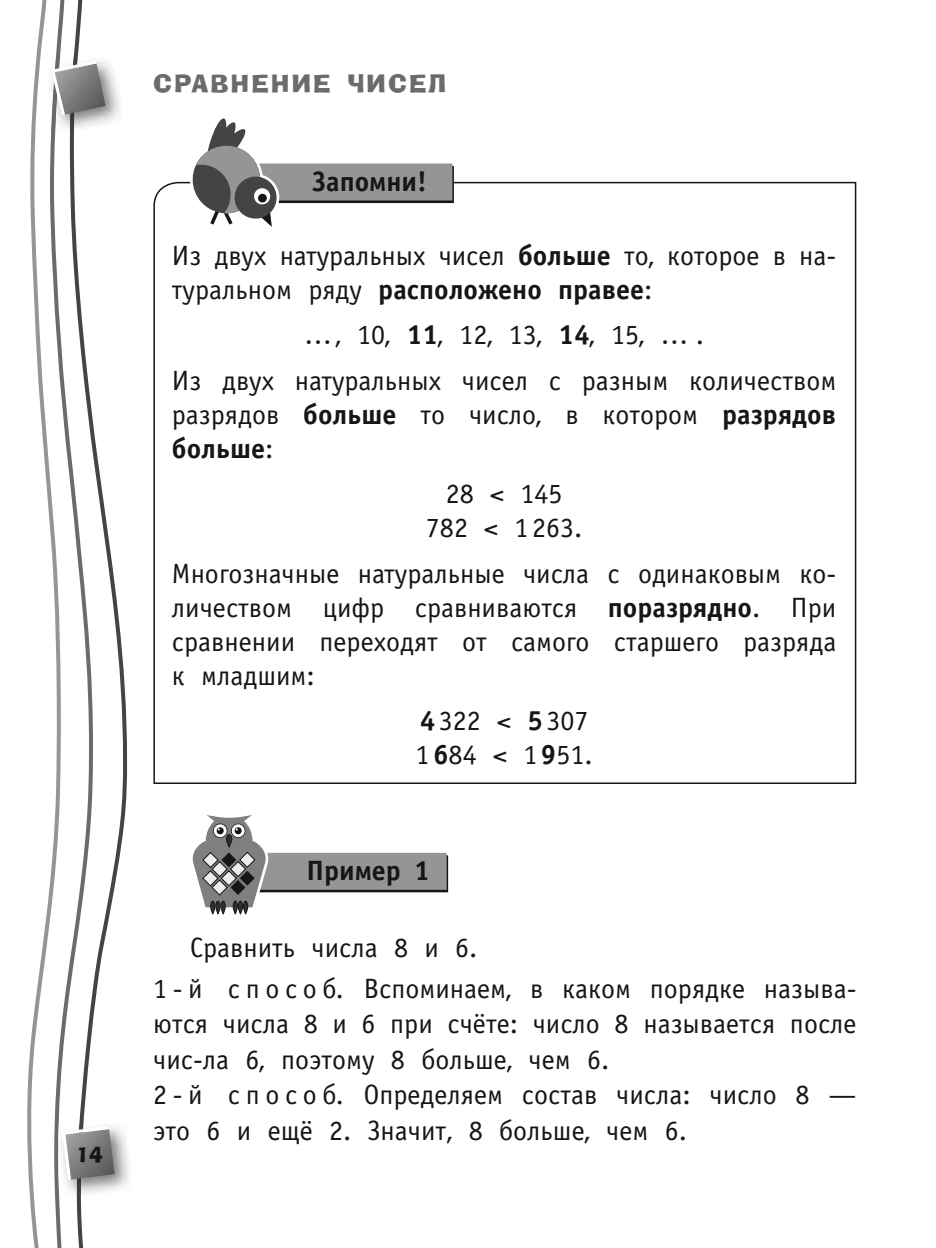
<style>
.page{position:relative;width:936px;height:1248px;background:#fff}
.page>*{position:absolute;margin:0;border:0;box-sizing:border-box;transform-origin:0 0}
.t1{font:28px/34px "Officina Sans C";color:#161616}
.t2{font:700 28px "Officina Sans C";color:#161616}
.t3{font:24px "Ad Lib BT";letter-spacing:.09em;color:#6b6b6b}
.t4{font:20px "Ad Lib BT";color:#161616}
.s1{font-weight:700}
.s2{font-style:italic}
</style>
<div class="page">
<svg style="left:93px;top:423px;width:34px;height:597px"></svg>
<svg style="left:61px;top:0;width:32px;height:1247px"></svg>
<svg style="left:27px;top:0;width:34px;height:1247px"></svg>
<img style="left:48px;top:58px;width:72px;height:74px">
<img style="left:70px;top:119px;width:8px;height:13px">
<img style="left:51px;top:119px;width:9px;height:13px">
<svg style="left:49px;top:58px;width:56px;height:61px"></svg>
<img style="left:58px;top:1123px;width:71px;height:73px">
<img style="left:77px;top:1123px;width:6px;height:73px">
<svg style="left:60px;top:1124px;width:55px;height:58px"></svg>
<svg style="left:153px;top:181px;width:704px;height:603px"></svg>
<svg style="left:188px;top:118px;width:266px;height:111px"></svg>
<svg style="left:192px;top:815px;width:256px;height:100px"></svg>
<p class="t4" style="left:76px;top:1146px;width:29px">14</p>
<p class="t3" style="left:153px;top:74px;width:294px">СРАВНЕНИЕ ЧИСЕЛ</p>
<p class="t2" style="left:312px;top:172px;width:116px">Запомни!</p>
<p class="t1" style="left:172px;top:238px;width:665px">Из двух натуральных чисел <span class="s1">больше</span> то, которое в на&shy;туральном ряду <span class="s1">расположено правее</span>:</p>
<p class="t1" style="left:172px;top:312px;width:666px;line-height:45.4px;text-align:center">… , 10, <span class="s1">11</span>, 12, 13, <span class="s1">14</span>, 15, … .<br>Из двух натуральных чисел с разным количеством</p>
<p class="t1" style="left:172px;top:397px;width:666px">разрядов <span class="s1">больше</span> то чис ло, в котором <span class="s1">разрядов больше</span>:</p>
<p class="t1" style="left:426px;top:476px;width:158px;text-align:center">28 &lt; 145<br>782 &lt; 1 263.</p>
<p class="t1" style="left:172px;top:556px;width:666px;text-align:justify">Многозначные натуральные числа с одинаковым ко&shy;личеством цифр сравниваются <span class="s1">поразрядно</span>. При сравнении переходят от самого старшего разряда к младшим:</p>
<p class="t1" style="left:415px;top:703px;width:179px"><span class="s1">4</span> 322 &lt; <span class="s1">5</span> 307<br>1 <span class="s1">6</span>84 &lt; 1 <span class="s1">9</span>51.</p>
<p class="t2" style="left:306px;top:861px;width:125px">Пример 1</p>
<p class="t1" style="left:153px;top:926px;width:704px;line-height:41px;text-indent:37px">Сравнить числа 8 и 6.<br>1 - й с п о с о б<span class="s2">.</span> Вспоминаем, в каком порядке называ-</p>
<p class="t1" style="left:153px;top:1005px;width:705px;line-height:35.4px">ются числа 8 и 6 при счёте: число 8 называется после чис-ла 6, поэтому 8 больше, чем 6.<br>2 - й с п о с о б<span class="s2">.</span> Определяем состав числа: чис ло 8 — это 6 и ещё 2. Значит, 8 больше, чем 6.</p>
</div>
